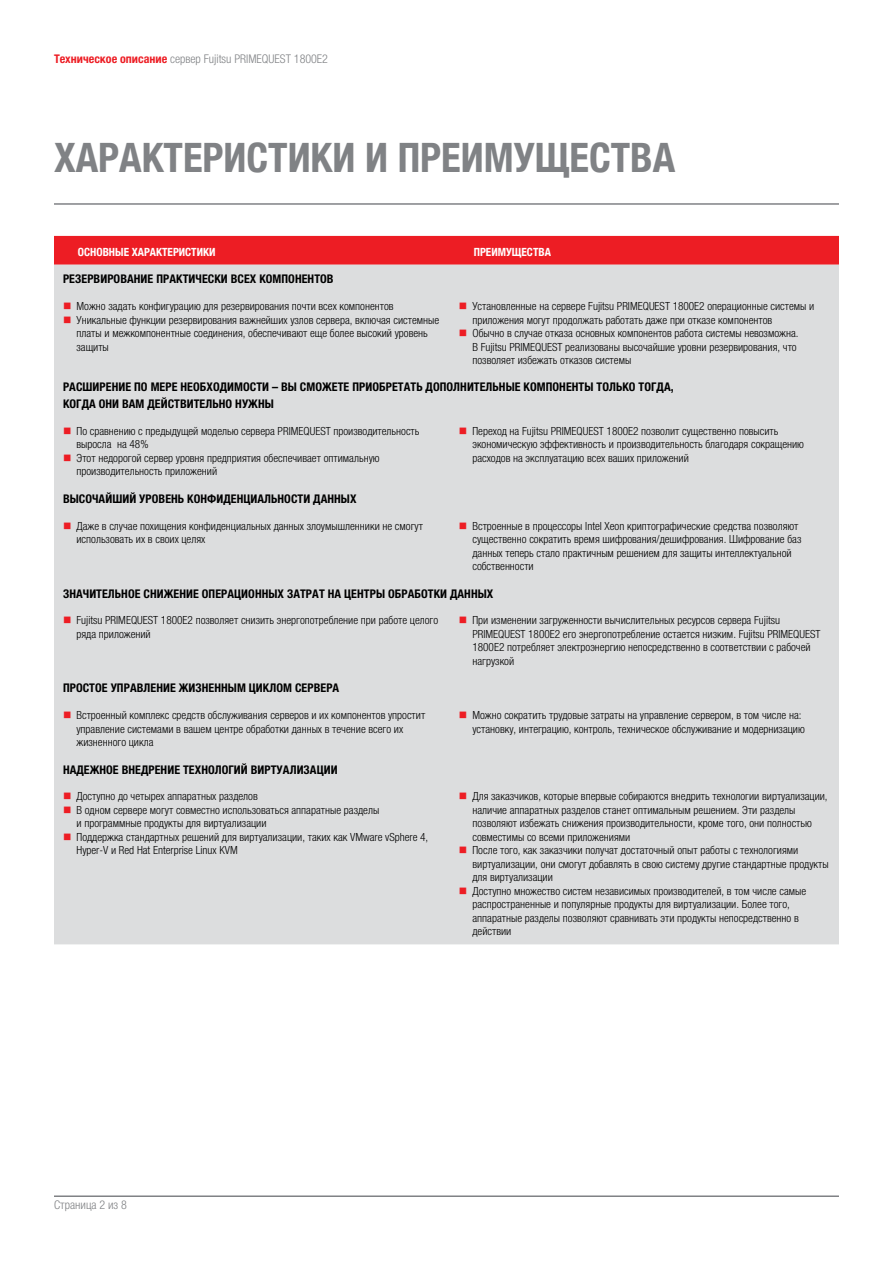
<style>
.page{position:relative;width:893px;height:1263px;background:#fff}
.page>*{position:absolute;margin:0;border:0;box-sizing:border-box;transform-origin:0 0}
.t1{font:700 condensed 40.5px "Helvetica Neue";color:#808285}
.t2{font:700 condensed 12px/16.5px "Helvetica Neue LTCYR";letter-spacing:.005em;color:#000}
.t3{font:300 condensed 12px "Helvetica Neue LTCYR";color:#808285}
.t4{font:300 condensed 11.25px/13.5px "Helvetica Neue LTCYR";color:#000}
.t5{font:700 condensed 11.25px "Helvetica Neue";color:#fff}
.s1{font-weight:700;color:#ed1d24}
</style>
<div class="page">
<hr style="left:54px;top:1195px;width:785px;height:2px;background:#808285">
<div style="left:54px;top:236px;width:785px;height:29px;background:#ed1d24"></div>
<div style="left:54px;top:265px;width:785px;height:679px;background:#dcddde"></div>
<hr style="left:54px;top:203px;width:785px;height:2px;background:#808285">
<svg style="left:64px;top:303px;width:6px;height:6px"></svg>
<svg style="left:64px;top:316px;width:6px;height:7px"></svg>
<svg style="left:460px;top:303px;width:6px;height:6px"></svg>
<svg style="left:460px;top:330px;width:6px;height:6px"></svg>
<svg style="left:64px;top:427px;width:6px;height:7px"></svg>
<svg style="left:64px;top:454px;width:6px;height:7px"></svg>
<svg style="left:460px;top:427px;width:6px;height:7px"></svg>
<svg style="left:64px;top:522px;width:6px;height:7px"></svg>
<svg style="left:460px;top:522px;width:6px;height:7px"></svg>
<svg style="left:64px;top:617px;width:6px;height:6px"></svg>
<svg style="left:460px;top:617px;width:6px;height:6px"></svg>
<svg style="left:64px;top:712px;width:6px;height:6px"></svg>
<svg style="left:460px;top:712px;width:6px;height:6px"></svg>
<svg style="left:64px;top:793px;width:6px;height:6px"></svg>
<svg style="left:64px;top:806px;width:6px;height:7px"></svg>
<svg style="left:64px;top:833px;width:6px;height:7px"></svg>
<svg style="left:460px;top:793px;width:6px;height:6px"></svg>
<svg style="left:460px;top:847px;width:6px;height:6px"></svg>
<svg style="left:460px;top:887px;width:6px;height:7px"></svg>
<p class="t3" style="left:54px;top:53px;width:276px"><span class="s1">Техническое описание</span> cервер Fujitsu PRIMEQUEST 1800E2</p>
<h1 class="t1" style="left:54px;top:133px;width:623px">ХАРАКТЕРИСТИКИ И ПРЕИМУЩЕСТВА</h1>
<p class="t5" style="left:78px;top:245px;width:139px">ОСНОВНЫЕ ХАРАКТЕРИСТИКИ</p>
<p class="t5" style="left:474px;top:245px;width:79px">ПРЕИМУЩЕСТВА</p>
<p class="t2" style="left:63px;top:271px;width:272px">РЕЗЕРВИРОВАНИЕ ПРАКТИЧЕСКИ ВСЕХ КОМПОНЕНТОВ</p>
<p class="t4" style="left:76px;top:299px;width:364px">Можно задать конфигурацию для резервирования почти всех компонентов Уникальные функции резервирования важнейших узлов сервера, включая системные платы и межкомпонентные соединения, обеспечивают еще более высокий уровень защиты</p>
<p class="t4" style="left:472px;top:299px;width:343px">Установленные на сервере Fujitsu PRIMEQUEST 1800E2 операционные системы и приложения могут продолжать работать даже при отказе компонентов<br>Обычно в случае отказа основных компонентов работа системы невозможна.<br>В Fujitsu PRIMEQUEST реализованы высочайшие уровни резервирования, что позволяет избежать отказов системы</p>
<p class="t2" style="left:63px;top:379px;width:612px">РАСШИРЕНИЕ ПО МЕРЕ НЕОБХОДИМОСТИ – ВЫ СМОЖЕТЕ ПРИОБРЕТАТЬ ДОПОЛНИТЕЛЬНЫЕ КОМПОНЕНТЫ ТОЛЬКО ТОГДА,<br>КОГДА ОНИ ВАМ ДЕЙСТВИТЕЛЬНО НУЖНЫ</p>
<p class="t4" style="left:76px;top:424px;width:344px">По сравнению с предыдущей моделью сервера PRIMEQUEST производительность выросла на 48%<br>Этот недорогой сервер уровня предприятия обеспечивает оптимальную производительность приложений</p>
<p class="t4" style="left:472px;top:424px;width:333px">Переход на Fujitsu PRIMEQUEST 1800E2 позволит существенно повысить экономическую эффективность и производительность благодаря сокращению расходов на эксплуатацию всех ваших приложений</p>
<p class="t2" style="left:63px;top:490px;width:295px">ВЫСОЧАЙШИЙ УРОВЕНЬ КОНФИДЕНЦИАЛЬНОСТИ ДАННЫХ</p>
<p class="t4" style="left:76px;top:519px;width:348px">Даже в случае похищения конфиденциальных данных злоумышленники не смогут использовать их в своих целях</p>
<p class="t4" style="left:472px;top:519px;width:330px">Встроенные в процессоры Intel Xeon криптографические средства позволяют существенно сократить время шифрования/дешифрования. Шифрование баз данных теперь стало практичным решением для защиты интеллектуальной собственности</p>
<p class="t2" style="left:63px;top:585px;width:432px">ЗНАЧИТЕЛЬНОЕ СНИЖЕНИЕ ОПЕРАЦИОННЫХ ЗАТРАТ НА ЦЕНТРЫ ОБРАБОТКИ ДАННЫХ</p>
<p class="t4" style="left:76px;top:614px;width:363px">Fujitsu PRIMEQUEST 1800E2 позволяет снизить энергопотребление при работе целого ряда приложений</p>
<p class="t4" style="left:472px;top:614px;width:350px">При изменении загруженности вычислительных ресурсов сервера Fujitsu PRIMEQUEST 1800E2 его энергопотребление остается низким. Fujitsu PRIMEQUEST 1800E2 потребляет электроэнергию непосредственно в соответствии с рабочей нагрузкой</p>
<p class="t2" style="left:63px;top:680px;width:278px">ПРОСТОЕ УПРАВЛЕНИЕ ЖИЗНЕННЫМ ЦИКЛОМ СЕРВЕРА</p>
<p class="t4" style="left:76px;top:708px;width:350px">Встроенный комплекс средств обслуживания серверов и их компонентов упростит управление системами в вашем центре обработки данных в течение всего их жизненного цикла</p>
<p class="t4" style="left:472px;top:708px;width:334px">Можно сократить трудовые затраты на управление сервером, в том числе на: установку, интеграцию, контроль, техническое обслуживание и модернизацию</p>
<p class="t2" style="left:63px;top:761px;width:276px">НАДЕЖНОЕ ВНЕДРЕНИЕ ТЕХНОЛОГИЙ ВИРТУАЛИЗАЦИИ</p>
<p class="t4" style="left:76px;top:790px;width:353px">Доступно до четырех аппаратных разделов<br>В одном сервере могут совместно использоваться аппаратные разделы<br>и программные продукты для виртуализации<br>Поддержка стандартных решений для виртуализации, таких как VMware vSphere 4, Hyper-V и Red Hat Enterprise Linux KVM</p>
<p class="t4" style="left:472px;top:790px;width:358px">Для заказчиков, которые впервые собираются внедрить технологии виртуализации, наличие аппаратных разделов станет оптимальным решением. Эти разделы позволяют избежать снижения производительности, кроме того, они полностью совместимы со всеми приложениями<br>После того, как заказчики получат достаточный опыт работы с технологиями виртуализации, они смогут добавлять в свою систему другие стандартные продукты для виртуализации<br>Доступно множество систем независимых производителей, в том числе самые распространенные и популярные продукты для виртуализации. Более того, аппаратные разделы позволяют сравнивать эти продукты непосредственно в действии</p>
<p class="t3" style="left:54px;top:1198px;width:74px">Страница 2 из 8</p>
</div>
